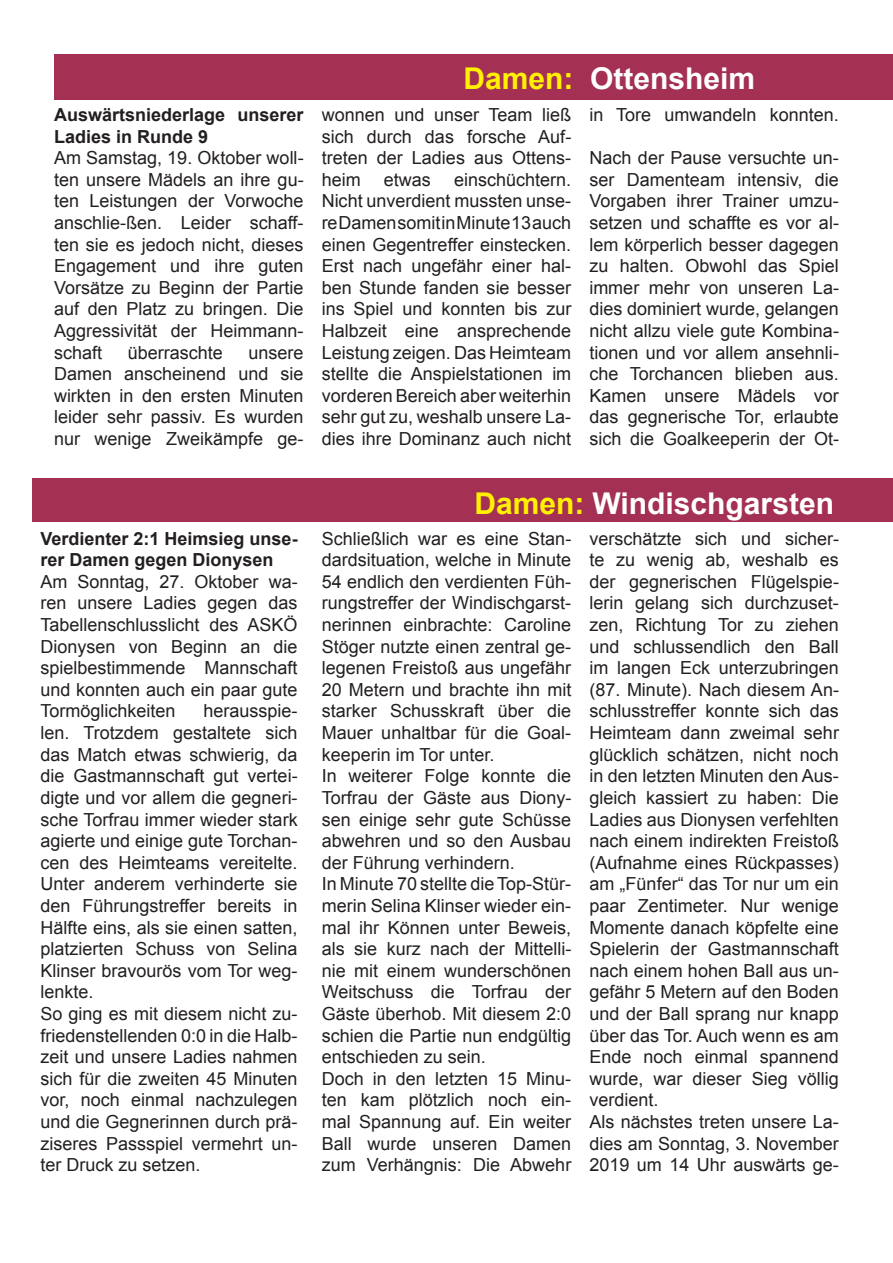
<style>
.page{position:relative;width:893px;height:1263px;background:#fff}
.page>*{position:absolute;margin:0;border:0;box-sizing:border-box;transform-origin:0 0}
.t1{font:700 30px "Arial";color:#fff}
.t2{font:18px/21.6px "Arial";color:#231f20;text-align:justify}
.t3{font:700 18px/21.6px "Arial";color:#231f20}
.s1{color:#fff101}
</style>
<div class="page">
<div style="left:55px;top:54px;width:838px;height:45px;background:#a43054"></div>
<div style="left:32px;top:478px;width:861px;height:44px;background:#a43054"></div>
<p class="t3" style="left:54px;top:104px;width:251px">Auswärtsniederlage unserer<br>Ladies in Runde 9</p>
<p class="t2" style="left:54px;top:147px;width:251px">Am Samstag, 19. Oktober woll&shy;ten unsere Mädels an ihre gu&shy;ten Leistungen der Vorwoche anschlie-ßen. Leider schaff&shy;ten sie es jedoch nicht, dieses Engagement und ihre guten Vorsätze zu Beginn der Partie auf den Platz zu bringen. Die Aggressivität der Heimmann&shy;schaft</p>
<p class="t2" style="left:128px;top:341px;width:97px">überraschte</p>
<p class="t2" style="left:54px;top:341px;width:251px;text-indent:195px">unsere Damen anscheinend und sie wirkten in den ersten Minuten leider sehr passiv. Es wurden nur wenige Zweikämpfe ge-</p>
<p class="t3" style="left:40px;top:528px;width:259px">Verdienter 2:1 Heimsieg unse&shy;rer Damen gegen Dionysen</p>
<p class="t2" style="left:40px;top:571px;width:259px">Am Sonntag, 27. Oktober wa&shy;ren unsere Ladies gegen das Tabellenschlusslicht des ASKÖ Dionysen von Beginn an die spielbestimmende Mannschaft und konnten auch ein paar gute Tormöglichkeiten</p>
<p class="t2" style="left:40px;top:700px;width:259px;text-align:left;text-indent:163px">herausspie&shy;len. Trotzdem gestaltete sich das Match etwas schwierig, da die Gastmannschaft gut vertei&shy;digte und vor allem die gegneri&shy;sche Torfrau immer wieder stark agierte und einige gute Torchan&shy;cen des Heimteams vereitelte.<br>Unter anderem verhinderte sie den Führungstreffer bereits in<br>Hälfte eins, als sie einen satten, platzierten Schuss von Selina<br>Klinser bravourös vom Tor weg&shy;lenkte.<br>So ging es mit diesem nicht zu&shy;friedenstellenden 0:0 in die Halb&shy;zeit und unsere Ladies nahmen sich für die zweiten 45 Minuten vor, noch einmal nachzulegen und die Gegnerinnen durch prä&shy;ziseres Passspiel vermehrt un&shy;ter Druck zu setzen.</p>
<h1 class="t1" style="left:464px;top:58px;width:293px"><span class="s1">Damen:</span> Ottensheim</h1>
<p class="t2" style="left:322px;top:104px;width:251px">wonnen und unser Team ließ sich durch das forsche Auf&shy;treten der Ladies aus Ottens&shy;heim</p>
<p class="t2" style="left:322px;top:168px;width:251px;text-indent:133px">einschüchtern.<br>Nicht unverdient mussten unse&shy;re Damen somit in Minute 13 auch einen Gegentreffer einstecken.<br>Erst nach ungefähr einer hal&shy;ben Stunde fanden sie besser ins Spiel und konnten bis zur Halbzeit eine ansprechende Leistung zeigen. Das Heimteam stellte die Anspielstationen im vorderen Bereich aber weiterhin sehr gut zu, weshalb unsere La&shy;dies ihre Dominanz auch nicht</p>
<p class="t2" style="left:384px;top:168px;width:49px">etwas</p>
<p class="t2" style="left:589px;top:104px;width:251px">in Tore umwandeln konnten.</p>
<p class="t2" style="left:589px;top:147px;width:251px">Nach der Pause versuchte un&shy;ser Damenteam intensiv, die Vorgaben ihrer Trainer umzu&shy;setzen und schaffte es vor al&shy;lem körperlich besser dagegen zu halten. Obwohl das Spiel immer mehr von unseren La&shy;dies dominiert wurde, gelangen nicht allzu viele gute Kombina&shy;tionen und vor allem ansehnli&shy;che Torchancen blieben aus.<br>Kamen unsere Mädels vor das gegnerische Tor, erlaubte sich die Goalkeeperin der Ot-</p>
<h1 class="t1" style="left:474px;top:482px;width:361px"><span class="s1">Damen:</span> Windischgarsten</h1>
<p class="t2" style="left:322px;top:527px;width:251px;text-align:left">Schließlich war es eine Stan&shy;dardsituation, welche in Minute<br>54 endlich den verdienten Füh&shy;rungstreffer der Windischgarst&shy;nerinnen einbrachte: Caroline<br>Stöger nutzte einen zentral ge&shy;legenen Freistoß aus ungefähr<br>20 Metern und brachte ihn mit starker Schusskraft über die<br>Mauer unhaltbar für die Goal&shy;keeperin im Tor unter.<br>In weiterer Folge konnte die<br>Torfrau der Gäste aus Diony&shy;sen einige sehr gute Schüsse abwehren und so den Ausbau der Führung verhindern.<br>In Minute 70 stellte die Top-Stür&shy;merin Selina Klinser wieder ein&shy;mal ihr Können unter Beweis, als sie kurz nach der Mittelli&shy;nie mit einem wunderschönen<br>Weitschuss die Torfrau der<br>Gäste überhob. Mit diesem 2:0 schien die Partie nun endgültig entschieden zu sein.<br>Doch in den letzten 15 Minu&shy;ten kam plötzlich noch ein&shy;mal Spannung auf. Ein weiter<br>Ball wurde unseren Damen zum Verhängnis: Die Abwehr</p>
<p class="t2" style="left:589px;top:527px;width:251px;text-align:left">verschätzte sich und sicher&shy;te zu wenig ab, weshalb es der gegnerischen Flügelspie&shy;lerin gelang sich durchzuset&shy;zen, Richtung Tor zu ziehen und schlussendlich den Ball im langen Eck unterzubringen (87. Minute). Nach diesem An&shy;schlusstreffer konnte sich das<br>Heimteam dann zweimal sehr glücklich schätzen, nicht noch in den letzten Minuten den Aus&shy;gleich kassiert zu haben: Die<br>Ladies aus Dionysen verfehlten nach einem indirekten Freistoß (Aufnahme eines Rückpasses) am „Fünfer“ das Tor nur um ein paar Zentimeter. Nur wenige<br>Momente danach köpfelte eine<br>Spielerin der Gastmannschaft nach einem hohen Ball aus un&shy;gefähr 5 Metern auf den Boden und der Ball sprang nur knapp über das Tor. Auch wenn es am<br>Ende noch einmal spannend wurde, war dieser Sieg völlig verdient.<br>Als nächstes treten unsere La&shy;dies am Sonntag, 3. November<br>2019 um 14 Uhr auswärts ge-</p>
</div>
